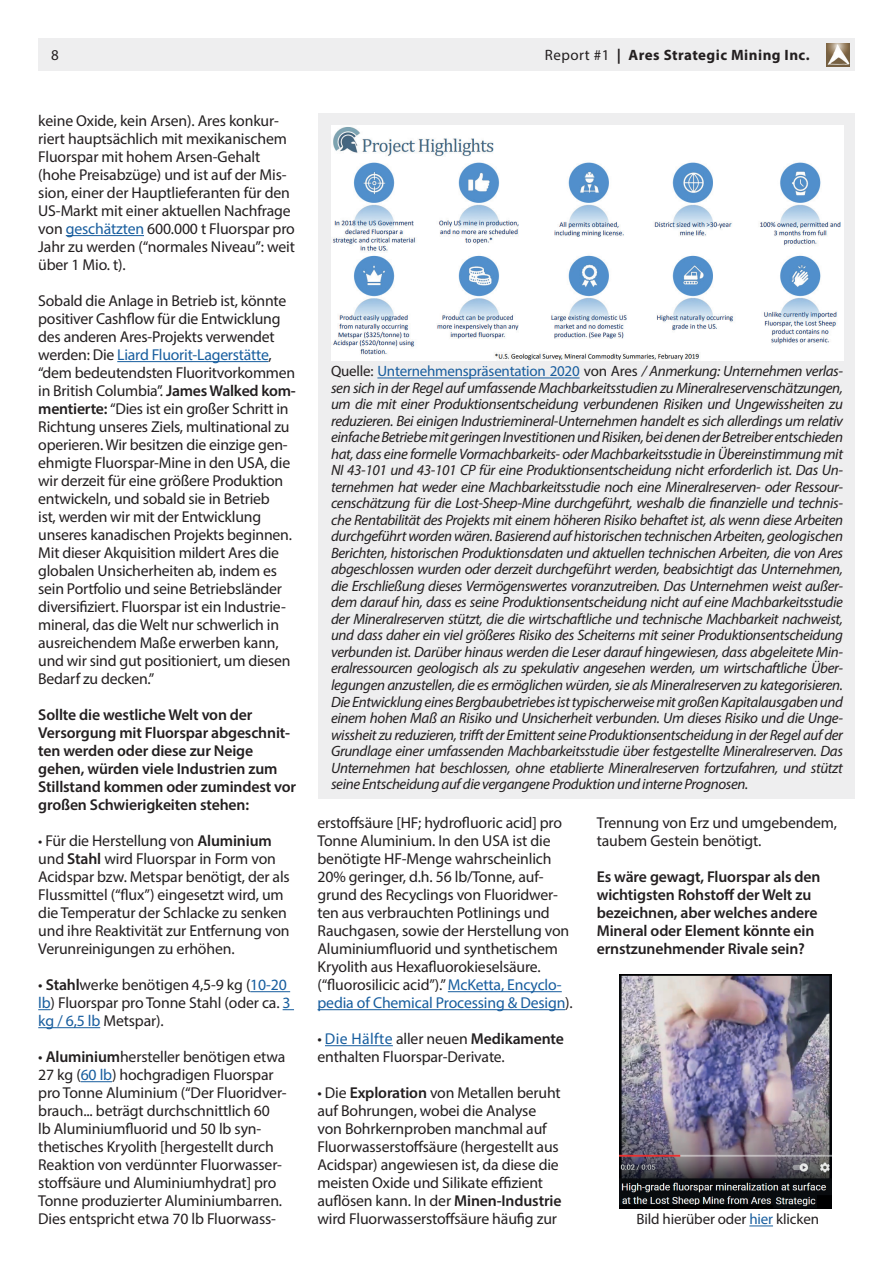
<style>
.page{position:relative;width:893px;height:1263px;background:#fff}
.page>*{position:absolute;margin:0;border:0;box-sizing:border-box;transform-origin:0 0}
.t1{font:15.75px/18px "Myriad Pro";letter-spacing:-.01em;color:#231f20}
.t2{font:600 15.75px/18px "Myriad Pro";letter-spacing:-.01em;color:#231f20}
.t3{font:italic 15px/16.5px "Myriad Pro";letter-spacing:-.025em;color:#231f20;text-align:justify}
.t4{font:700 15px "Myriad Pro";letter-spacing:.03em;color:#231f20}
.t5{font:15px "Myriad Pro";letter-spacing:-.01em;color:#231f20}
.s1{font-weight:400}
.s2{color:#175d9e}
.s3{font-weight:600}
.s4{font-size:15px}
.s5{font-style:normal}
.s6{font-style:normal;color:#175d9e}
</style>
<div class="page">
<hr style="left:66px;top:235px;width:78px;height:1px;background:#175d9e">
<hr style="left:117px;top:361px;width:151px;height:1px;background:#175d9e">
<hr style="left:250px;top:991px;width:40px;height:1px;background:#175d9e">
<svg style="left:38px;top:1009px;width:13px;height:1px"></svg>
<hr style="left:38px;top:1027px;width:62px;height:1px;background:#175d9e">
<hr style="left:81px;top:1081px;width:31px;height:1px;background:#175d9e">
<hr style="left:448px;top:991px;width:114px;height:1px;background:#175d9e">
<hr style="left:317px;top:1009px;width:248px;height:1px;background:#175d9e">
<hr style="left:325px;top:1045px;width:68px;height:1px;background:#175d9e">
<div style="left:38px;top:38px;width:817px;height:33px;background:#eeeeef"></div>
<img style="left:827px;top:43px;width:22px;height:23px">
<div style="left:319px;top:113px;width:536px;height:685px;background:#eeeeef"></div>
<img style="left:331px;top:125px;width:512px;height:235px">
<hr style="left:377px;top:378px;width:203px;height:1px;background:#175d9e">
<svg style="left:749px;top:1225px;width:24px;height:1px"></svg>
<img style="left:620px;top:974px;width:211px;height:234px">
<p class="t5" style="left:51px;top:46px;width:9px">8</p>
<p class="t4" style="left:545px;top:47px;width:266px"><span class="s1">Report #1</span> | Ares Strategic Mining Inc.</p>
<p class="t1" style="left:38px;top:111px;width:258px">keine Oxide, kein Arsen). Ares konkur&shy;riert hauptsächlich mit mexikanischem Fluorspar mit hohem Arsen-Gehalt (hohe Preisabzüge) und ist auf der Mis&shy;sion, einer der Hauptlieferanten für den US-Markt mit einer aktuellen Nachfrage von <span class="s2">geschätzten</span> 600.000 t Fluorspar pro Jahr zu werden (“normales Niveau”: weit über 1 Mio. t).</p>
<p class="t1" style="left:38px;top:291px;width:259px">Sobald die Anlage in Betrieb ist, könnte positiver Cashflow für die Entwicklung des anderen Ares-Projekts verwendet werden: Die <span class="s2">Liard Fluorit-Lagerstätte</span>, “dem bedeutendsten Fluoritvorkommen in British Columbia”. <span class="s3">James Walked kom&shy;mentierte:</span> “Dies ist ein großer Schritt in Richtung unseres Ziels, multinational zu operieren. Wir besitzen die einzige gen&shy;ehmigte Fluorspar-Mine in den USA, die wir derzeit für eine größere Produktion entwickeln, und sobald sie in Betrieb<br>ist, werden wir mit der Entwicklung unseres kanadischen Projekts beginnen.<br>Mit dieser Akquisition mildert Ares die globalen Unsicherheiten ab, indem es sein Portfolio und seine Betriebsländer diversifiziert. Fluorspar ist ein Industrie&shy;mineral, das die Welt nur schwerlich in ausreichendem Maße erwerben kann, und wir sind gut positioniert, um diesen Bedarf zu decken.”</p>
<p class="t2" style="left:38px;top:705px;width:259px">Sollte die westliche Welt von der Versorgung mit Fluorspar abgeschnit&shy;ten werden oder diese zur Neige gehen, würden viele Industrien zum Stillstand kommen oder zumindest vor großen Schwierigkeiten stehen:</p>
<p class="t1" style="left:38px;top:831px;width:253px"><span class="s4">•</span> Für die Herstellung von <span class="s3">Aluminium </span>und <span class="s3">Stahl</span> wird Fluorspar in Form von Acidspar bzw. Metspar benötigt, der als Flussmittel (“flux”) eingesetzt wird, um die Temperatur der Schlacke zu senken und ihre Reaktivität zur Entfernung von Verunreinigungen zu erhöhen.</p>
<p class="t1" style="left:38px;top:975px;width:254px">• <span class="s3">Stahl</span>werke benötigen 4,5-9 kg (<span class="s2">10-20 lb</span>) Fluorspar pro Tonne Stahl (oder ca. <span class="s2">3 kg / 6,5 lb</span> Metspar).</p>
<p class="t1" style="left:38px;top:1047px;width:250px">• <span class="s3">Aluminium</span>hersteller benötigen etwa 27 kg (<span class="s2">60 lb</span>) hochgradigen Fluorspar pro Tonne Aluminium (“Der Fluoridver&shy;brauch... beträgt durchschnittlich 60<br>lb Aluminiumfluorid und 50 lb syn&shy;thetisches Kryolith [hergestellt durch Reaktion von verdünnter Fluorwasser&shy;stoffsäure und Aluminiumhydrat] pro Tonne produzierter Aluminiumbarren.<br>Dies entspricht etwa 70 lb Fluorwass-</p>
<p class="t3" style="left:331px;top:363px;width:513px"><span class="s5">Quelle:</span> <span class="s6">Unternehmenspräsentation 2020</span> <span class="s5">von Ares</span> / Anmerkung: Unternehmen verlas&shy;sen sich in der Regel auf umfassende Machbarkeitsstudien zu Mineralreservenschätzungen, um die mit einer Produktionsentscheidung verbundenen Risiken und Ungewissheiten zu reduzieren. Bei einigen Industriemineral-Unternehmen handelt es sich allerdings um relativ einfache Betriebe mit geringen Investitionen und Risiken, bei denen der Betreiber entschieden hat, dass eine formelle Vormachbarkeits- oder Machbarkeitsstudie in Übereinstimmung mit NI 43-101 und 43-101 CP für eine Produktionsentscheidung nicht erforderlich ist. Das Un&shy;ternehmen hat weder eine Machbarkeitsstudie noch eine Mineralreserven- oder Ressour&shy;censchätzung für die Lost-Sheep-Mine durchgeführt, weshalb die finanzielle und technis&shy;che Rentabilität des Projekts mit einem höheren Risiko behaftet ist, als wenn diese Arbeiten durchgeführt worden wären. Basierend auf historischen technischen Arbeiten, geologischen Berichten, historischen Produktionsdaten und aktuellen technischen Arbeiten, die von Ares abgeschlossen wurden oder derzeit durchgeführt werden, beabsichtigt das Unternehmen, die Erschließung dieses Vermögenswertes voranzutreiben. Das Unternehmen weist außer&shy;dem darauf hin, dass es seine Produktionsentscheidung nicht auf eine Machbarkeitsstudie der Mineralreserven stützt, die die wirtschaftliche und technische Machbarkeit nachweist, und dass daher ein viel größeres Risiko des Scheiterns mit seiner Produktionsentscheidung verbunden ist. Darüber hinaus werden die Leser darauf hingewiesen, dass abgeleitete Min&shy;eralressourcen geologisch als zu spekulativ angesehen werden, um wirtschaftliche Über&shy;legungen anzustellen, die es ermöglichen würden, sie als Mineralreserven zu kategorisieren.<br>Die Entwicklung eines Bergbaubetriebes ist typischerweise mit großen Kapitalausgaben und einem hohen Maß an Risiko und Unsicherheit verbunden. Um dieses Risiko und die Unge&shy;wissheit zu reduzieren, trifft der Emittent seine Produktionsentscheidung in der Regel auf der Grundlage einer umfassenden Machbarkeitsstudie über festgestellte Mineralreserven. Das Unternehmen hat beschlossen, ohne etablierte Mineralreserven fortzufahren, und stützt seine Entscheidung auf die vergangene Produktion und interne Prognosen.</p>
<p class="t1" style="left:317px;top:813px;width:257px">erstoffsäure [HF; hydrofluoric acid] pro Tonne Aluminium. In den USA ist die benötigte HF-Menge wahrscheinlich 20% geringer, d.h. 56 lb/Tonne, auf&shy;grund des Recyclings von Fluoridwer&shy;ten aus verbrauchten Potlinings und Rauchgasen, sowie der Herstellung von Aluminiumfluorid und synthetischem Kryolith aus Hexafluorokieselsäure. (“fluorosilicic acid”).” <span class="s2">McKetta, Encyclo&shy;pedia of Chemical Processing &amp; Design</span>).</p>
<p class="t1" style="left:317px;top:1029px;width:248px">• <span class="s2">Die Hälfte</span> aller neuen <span class="s3">Medikamente </span>enthalten Fluorspar-Derivate.</p>
<p class="t1" style="left:317px;top:1084px;width:245px">• Die <span class="s3">Exploration</span> von Metallen beruht auf Bohrungen, wobei die Analyse von Bohrkernproben manchmal auf Fluorwasserstoffsäure (hergestellt aus Acidspar) angewiesen ist, da diese die meisten Oxide und Silikate effizient auflösen kann. In der <span class="s3">Minen-Industrie </span>wird Fluorwasserstoffsäure häufig zur</p>
<p class="t1" style="left:597px;top:814px;width:242px">Trennung von Erz und umgebendem, taubem Gestein benötigt.</p>
<p class="t2" style="left:597px;top:867px;width:225px">Es wäre gewagt, Fluorspar als den wichtigsten Rohstoff der Welt zu bezeichnen, aber welches andere<br>Mineral oder Element könnte ein ernstzunehmender Rivale sein?</p>
<p class="t5" style="left:636px;top:1210px;width:184px">Bild hierüber oder <span class="s2">hier</span> klicken</p>
</div>
